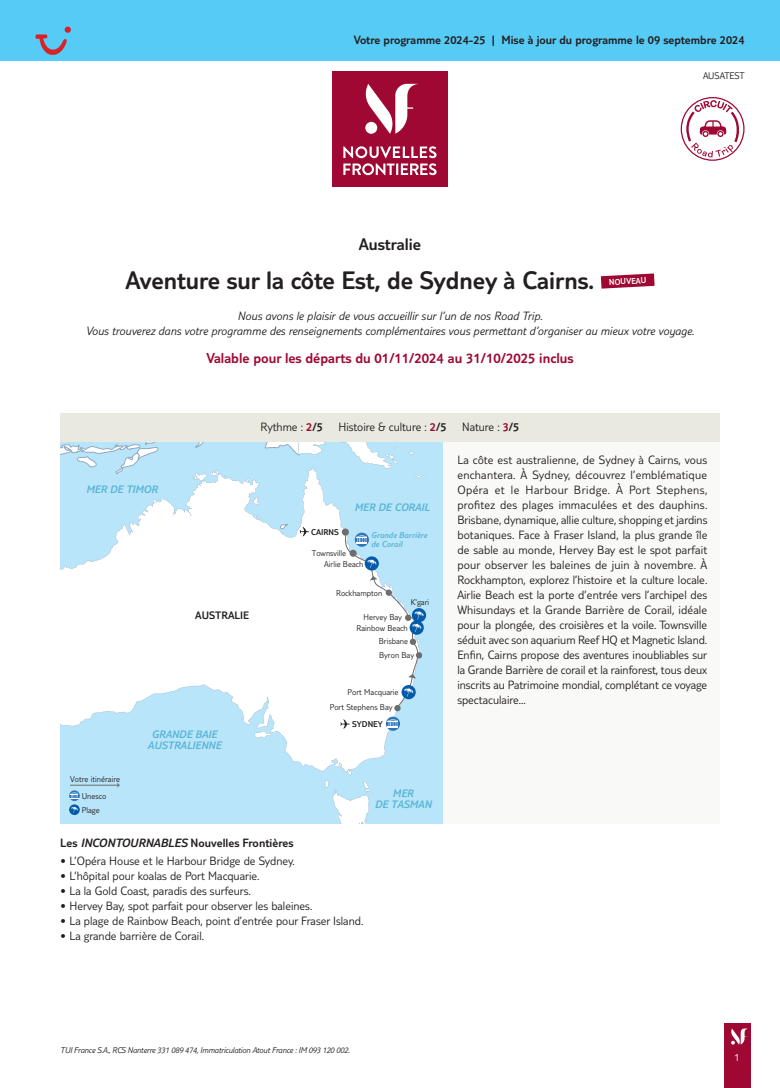
<style>
.page{position:relative;width:780px;height:1088px;background:#fff}
.page>*{position:absolute;margin:0;border:0;box-sizing:border-box;transform-origin:0 0}
.t1{font:300 26.25px "TUI Type";color:#231f20}
.t2{font:300 17.5px "TUI Type";color:#231f20}
.t3{font:300 15px "TUI Type";color:#9e0832}
.t4{font:300 12.5px/15px "TUI Type";color:#231f20;text-align:justify}
.t5{font:italic 300 12.5px/15px "TUI Type";color:#231f20;text-align:center}
.t6{font:300 12.5px "TUI Type";color:#231f20}
.t7{font:italic 300 11.25px/11.2px "TUI Type";color:#59b6d5;text-align:center}
.t8{font:300 11.25px "TUI Type";color:#231f20}
.t9{font:300 11.25px "TUI Type";color:#fff}
.t10{font:300 10px "TUI Type";color:#231f20}
.t11{font:300 8.75px/14.1px "TUI Type";color:#231f20}
.t12{font:italic 300 8.75px "TUI Type";letter-spacing:-.02em;color:#231f20}
.t13{font:italic 300 8.75px/8.8px "TUI Type";color:#59b6d5}
.t14{font:300 8.75px "TUI Type";color:#231f20}
.t15{font:300 8.75px "TUI Type";color:#fff}
.s1{color:#9e0832}
.s2{font-style:inherit}
.s3{font-style:italic}
</style>
<div class="page">
<div style="left:724px;top:1023px;width:26px;height:65px;background:#9e0832"></div>
<svg style="left:731px;top:1028px;width:17px;height:16px"></svg>
<div style="left:60px;top:441px;width:659px;height:383px;background:#f9f9f7"></div>
<div style="left:0;top:0;width:780px;height:60px;background:#56cbf5"></div>
<div style="left:332px;top:72px;width:115px;height:115px;background:#9e0832"></div>
<svg style="left:343px;top:146px;width:93px;height:29px"></svg>
<svg style="left:365px;top:84px;width:52px;height:50px"></svg>
<svg style="left:601px;top:273px;width:53px;height:16px"></svg>
<div style="left:60px;top:441px;width:383px;height:383px;background:#b9e5fa"></div>
<svg style="left:60px;top:441px;width:98px;height:27px"></svg>
<svg style="left:60px;top:468px;width:340px;height:307px;fill:#fff"></svg>
<svg style="left:251px;top:497px;width:9px;height:7px"></svg>
<svg style="left:254px;top:515px;width:7px;height:4px"></svg>
<svg style="left:337px;top:763px;width:4px;height:5px"></svg>
<svg style="left:325px;top:780px;width:45px;height:44px"></svg>
<svg style="left:254px;top:731px;width:17px;height:7px"></svg>
<svg style="left:192px;top:441px;width:205px;height:40px"></svg>
<svg style="left:415px;top:474px;width:10px;height:4px"></svg>
<svg style="left:280px;top:524px;width:8px;height:8px"></svg>
<svg style="left:69px;top:790px;width:11px;height:11px"></svg>
<svg style="left:70px;top:792px;width:8px;height:7px"></svg>
<hr style="left:70px;top:785px;width:48px;height:1px;background:#6c6d70">
<svg style="left:69px;top:804px;width:11px;height:11px"></svg>
<svg style="left:71px;top:806px;width:7px;height:7px"></svg>
<div style="left:386px;top:717px;width:14px;height:14px;background:#2e76bc;border-radius:50%"></div>
<svg style="left:387px;top:719px;width:11px;height:9px"></svg>
<div style="left:412px;top:608px;width:14px;height:14px;background:#015aaa;border-radius:50%"></div>
<svg style="left:341px;top:528px;width:82px;height:184px"></svg>
<svg style="left:340px;top:719px;width:10px;height:10px"></svg>
<svg style="left:300px;top:527px;width:9px;height:9px"></svg>
<div style="left:60px;top:413px;width:659px;height:28px;background:#e9e9e0"></div>
<svg style="left:35px;top:27px;width:36px;height:28px"></svg>
<div style="left:680px;top:97px;width:64px;height:64px;border:1px solid #9e0832;border-radius:50%"></div>
<svg style="left:686px;top:100px;width:53px;height:57px"></svg>
<p class="t6" style="left:354px;top:33px;width:392px">Votre programme 2024-25 | Mise à jour du programme le 09 septembre 2024</p>
<p class="t10" style="left:703px;top:70px;width:43px">AUSATEST</p>
<h2 class="t2" style="left:359px;top:235px;width:64px">Australie</h2>
<h1 class="t1" style="left:125px;top:265px;width:470px">Aventure sur la côte Est, de Sydney à Cairns.</h1>
<p class="t15" style="left:608px;top:277px;width:39px;rotate:-3deg">NOUVEAU</p>
<p class="t5" style="left:86px;top:308px;width:610px">Nous avons le plaisir de vous accueillir sur l’un de nos Road Trip.<br>Vous trouverez dans votre programme des renseignements complémentaires vous permettant d’organiser au mieux votre voyage.</p>
<p class="t3" style="left:206px;top:350px;width:368px">Valable pour les départs du 01/11/2024 au 31/10/2025 inclus</p>
<p class="t7" style="left:86px;top:483px;width:73px">MER DE TIMOR</p>
<p class="t8" style="left:195px;top:608px;width:55px">AUSTRALIE</p>
<p class="t11" style="left:70px;top:771px;width:52px">Votre itinéraire</p>
<p class="t11" style="left:82px;top:788px;width:26px">Unesco<br>Plage</p>
<p class="t7" style="left:148px;top:728px;width:75px">GRANDE BAIE<br>AUSTRALIENNE</p>
<p class="t4" style="left:260px;top:419px;width:64px">Rythme : <span class="s1">2</span><span class="s2">/5</span></p>
<p class="t4" style="left:338px;top:419px;width:110px">Histoire &amp; culture : <span class="s1">2</span><span class="s2">/5</span></p>
<p class="t4" style="left:462px;top:419px;width:59px">Nature : <span class="s1">3</span><span class="s2">/5</span></p>
<p class="t14" style="left:311px;top:527px;width:29px">CAIRNS</p>
<p class="t7" style="left:354px;top:501px;width:77px">MER DE CORAIL</p>
<p class="t13" style="left:371px;top:531px;width:58px">Grande Barrière de Corail</p>
<p class="t11" style="left:312px;top:546px;width:36px">Townsville</p>
<p class="t11" style="left:336px;top:585px;width:48px">Rockhampton</p>
<p class="t11" style="left:324px;top:557px;width:41px">Airlie Beach</p>
<p class="t11" style="left:411px;top:595px;width:20px">K'gari</p>
<p class="t11" style="left:356px;top:611px;width:53px;line-height:11px;text-align:center">Hervey Bay<br>Rainbow Beach</p>
<p class="t11" style="left:379px;top:634px;width:37px;line-height:13.5px">Brisbane<br>Byron Bay</p>
<p class="t11" style="left:330px;top:684px;width:70px;line-height:15.5px;text-indent:18px">Port Macquarie<br>Port Stephens Bay</p>
<p class="t14" style="left:352px;top:719px;width:32px">SYDNEY</p>
<p class="t7" style="left:374px;top:787px;width:58px">MER<br>DE TASMAN</p>
<p class="t4" style="left:457px;top:452px;width:251px">La côte est australienne, de Sydney à Cairns, vous enchantera. À Sydney, découvrez l’emblématique Opéra et le Harbour Bridge. À Port Stephens, profitez des plages immaculées et des dauphins.<br>Brisbane, dynamique, allie culture, shopping et jardins botaniques. Face à Fraser Island, la plus grande île de sable au monde, Hervey Bay est le spot parfait pour observer les baleines de juin à novembre. À Rockhampton, explorez l’histoire et la culture locale.<br>Airlie Beach est la porte d’entrée vers l’archipel des Whisundays et la Grande Barrière de Corail, idéale pour la plongée, des croisières et la voile. Townsville séduit avec son aquarium Reef HQ et Magnetic Island.<br>Enfin, Cairns propose des aventures inoubliables sur la Grande Barrière de corail et la rainforest, tous deux inscrits au Patrimoine mondial, complétant ce voyage spectaculaire...</p>
<p class="t6" style="left:60px;top:835px;width:235px">Les <span class="s3">INCONTOURNABLES</span> Nouvelles Frontières</p>
<p class="t4" style="left:60px;top:853px;width:236px">• L’Opéra House et le Harbour Bridge de Sydney.</p>
<p class="t4" style="left:60px;top:868px;width:201px">• L’hôpital pour koalas de Port Macquarie.</p>
<p class="t4" style="left:60px;top:883px;width:192px">• La la Gold Coast, paradis des surfeurs.</p>
<p class="t4" style="left:60px;top:898px;width:253px">• Hervey Bay, spot parfait pour observer les baleines.</p>
<p class="t4" style="left:60px;top:913px;width:304px">• La plage de Rainbow Beach, point d’entrée pour Fraser Island.</p>
<p class="t4" style="left:60px;top:928px;width:145px">• La grande barrière de Corail.</p>
<p class="t12" style="left:60px;top:1045px;width:291px">TUI France S.A., RCS Nanterre 331 089 474, Immatriculation Atout France : IM 093 120 002.</p>
<p class="t9" style="left:734px;top:1050px;width:7px">1</p>
</div>
